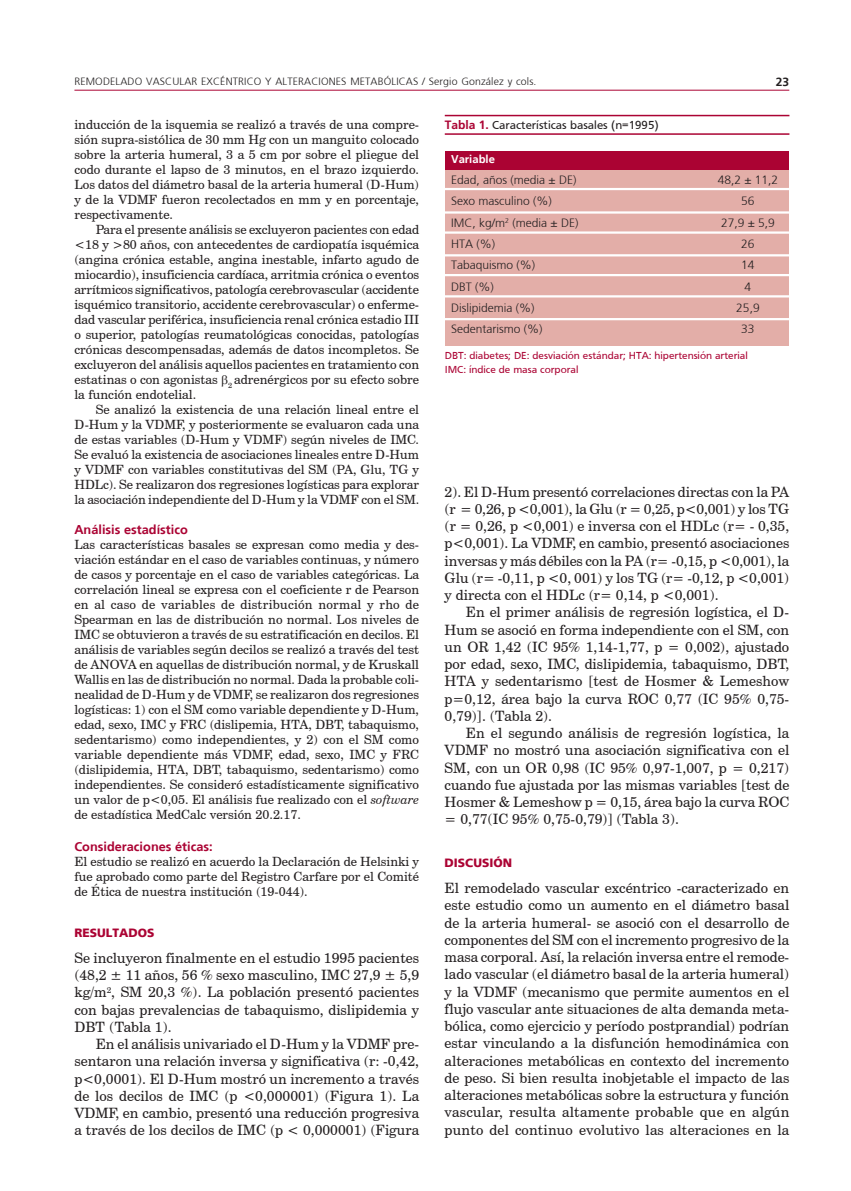
<style>
.page{position:relative;width:851px;height:1191px;background:#fff}
.page>*{position:absolute;margin:0;border:0;box-sizing:border-box;transform-origin:0 0}
.texto{font:14.25px/17.2px "Century Schoolbook BT";color:#231f20;text-align:justify}
.texto1{font:14.25px/17.2px "Century Schoolbook BT";letter-spacing:.005em;color:#231f20;text-align:justify}
.texto2{font:12.75px/15px "Century Schoolbook BT";color:#231f20;text-align:justify}
.texto3{font:12.75px/15px "Century Schoolbook BT";color:#231f20;text-align:justify}
.subtit2n{font:700 12.75px "Frutiger";color:#ab0333}
.tabla{font:300 12px "Frutiger";color:#231f20}
.tabla_tit_c_raya{font:12px "Frutiger";color:#231f20}
.subtit{font:900 12px "Frutiger";color:#ab0333}
.t1{font:700 12px "Frutiger";color:#231f20}
.tabla_cab_blanco{font:700 11.25px "Frutiger";color:#fff}
.tabla_pie{font:10.5px "Frutiger";color:#ab0333}
.t2{font:300 10.5px "Frutiger";letter-spacing:.015em;color:#231f20}
.s1{font-style:italic}
.s2{font-weight:700;color:#ab0333}
</style>
<div class="page">
<hr style="left:74px;top:90px;width:715px;height:1px;background:#ab0333">
<div style="left:445px;top:170px;width:343px;height:175px;background:#e3aea8"></div>
<div style="left:445px;top:151px;width:344px;height:19px;background:#ab0333"></div>
<hr style="left:444px;top:115px;width:345px;height:1px;background:#ab0333">
<hr style="left:444px;top:133px;width:345px;height:2px;background:#ab0333">
<hr style="left:444px;top:188px;width:345px;height:2px;background:#fff">
<hr style="left:444px;top:211px;width:345px;height:3px;background:#fff">
<hr style="left:444px;top:231px;width:345px;height:3px;background:#fff">
<hr style="left:444px;top:254px;width:345px;height:2px;background:#fff">
<hr style="left:444px;top:274px;width:345px;height:2px;background:#fff">
<hr style="left:444px;top:295px;width:345px;height:2px;background:#fff">
<hr style="left:444px;top:318px;width:345px;height:2px;background:#fff">
<p class="t2" style="left:74px;top:76px;width:463px">REMODELADO VASCULAR EXCÉNTRICO Y ALTERACIONES METABÓLICAS / Sergio González y cols.</p>
<p class="t1" style="left:775px;top:75px;width:15px">23</p>
<p class="texto2" style="left:74px;top:117px;width:346px">inducción de la isquemia se realizó a través de una compre&shy;sión supra-sistólica de 30 mm Hg con un manguito colocado sobre la arteria humeral, 3 a 5 cm por sobre el pliegue del codo durante el lapso de 3 minutos, en el brazo izquierdo.<br>Los datos del diámetro basal de la arteria humeral (D-Hum) y de la VDMF fueron recolectados en mm y en porcentaje, respectivamente.</p>
<p class="texto2" style="left:74px;top:222px;width:346px;text-indent:21px">Para el presente análisis se excluyeron pacientes con edad &lt;18 y &gt;80 años, con antecedentes de cardiopatía isquémica (angina crónica estable, angina inestable, infarto agudo de miocardio), insuficiencia cardíaca, arritmia crónica o eventos arrítmicos significativos, patología cerebrovascular (accidente isquémico transitorio, accidente cerebrovascular) o enferme&shy;dad vascular periférica, insuficiencia renal crónica estadio III o superior, patologías reumatológicas conocidas, patologías crónicas descompensadas, además de datos incompletos. Se excluyeron del análisis aquellos pacientes en tratamiento con estatinas o con agonistas <sub>2</sub> adrenérgicos por su efecto sobre la función endotelial.</p>
<p class="texto2" style="left:74px;top:402px;width:346px;text-indent:21px">Se analizó la existencia de una relación lineal entre el D-Hum y la VDMF, y posteriormente se evaluaron cada una de estas variables (D-Hum y VDMF) según niveles de IMC.<br>Se evaluó la existencia de asociaciones lineales entre D-Hum y VDMF con variables constitutivas del SM (PA, Glu, TG y HDLc). Se realizaron dos regresiones logísticas para explorar la asociación independiente del D-Hum y la VDMF con el SM.</p>
<p class="subtit2n" style="left:74px;top:522px;width:115px">Análisis estadístico</p>
<p class="texto3" style="left:74px;top:537px;width:346px">Las características basales se expresan como media y des&shy;viación estándar en el caso de variables continuas, y número de casos y porcentaje en el caso de variables categóricas. La correlación lineal se expresa con el coeficiente r de Pearson en al caso de variables de distribución normal y rho de Spearman en las de distribución no normal. Los niveles de IMC se obtuvieron a través de su estratificación en decilos. El análisis de variables según decilos se realizó a través del test de ANOVA en aquellas de distribución normal, y de Kruskall Wallis en las de distribución no normal. Dada la probable coli&shy;nealidad de D-Hum y de VDMF, se realizaron dos regresiones logísticas: 1) con el SM como variable dependiente y D-Hum, edad, sexo, IMC y FRC (dislipemia, HTA, DBT, tabaquismo, sedentarismo) como independientes, y 2) con el SM como variable dependiente más VDMF, edad, sexo, IMC y FRC (dislipidemia, HTA, DBT, tabaquismo, sedentarismo) como independientes. Se consideró estadísticamente significativo un valor de p&lt;0,05. El análisis fue realizado con el <span class="s1">software </span>de estadística MedCalc versión 20.2.17.</p>
<p class="subtit2n" style="left:74px;top:839px;width:140px">Consideraciones éticas:</p>
<p class="texto3" style="left:74px;top:854px;width:346px">El estudio se realizó en acuerdo la Declaración de Helsinki y fue aprobado como parte del Registro Carfare por el Comité de Ética de nuestra institución (19-044).</p>
<p class="subtit" style="left:74px;top:925px;width:82px">RESULTADOS</p>
<p class="texto1" style="left:74px;top:949px;width:346px">Se incluyeron finalmente en el estudio 1995 pacientes (48,2 ± 11 años, 56 % sexo masculino, IMC 27,9 ± 5,9 kg/m<sup>2</sup>, SM 20,3 %). La población presentó pacientes con bajas prevalencias de tabaquismo, dislipidemia y DBT (Tabla 1).</p>
<p class="texto" style="left:74px;top:1035px;width:346px;text-indent:21px">En el análisis univariado el D-Hum y la VDMF pre&shy;sentaron una relación inversa y significativa (r: -0,42, p&lt;0,0001). El D-Hum mostró un incremento a través de los decilos de IMC (p &lt;0,000001) (Figura 1). La VDMF, en cambio, presentó una reducción progresiva a través de los decilos de IMC (p &lt; 0,000001) (Figura</p>
<p class="tabla_tit_c_raya" style="left:444px;top:118px;width:215px"><span class="s2">Tabla 1.</span> Características basales (n=1995)</p>
<p class="tabla_cab_blanco" style="left:451px;top:152px;width:45px">Variable</p>
<p class="tabla" style="left:451px;top:173px;width:127px">Edad, años (media ± DE)</p>
<p class="tabla" style="left:717px;top:173px;width:62px">48,2 ± 11,2</p>
<p class="tabla" style="left:451px;top:194px;width:102px">Sexo masculino (%)</p>
<p class="tabla" style="left:741px;top:194px;width:15px">56</p>
<p class="tabla" style="left:451px;top:216px;width:129px">IMC, kg/m<sup>2</sup> (media ± DE)</p>
<p class="tabla" style="left:721px;top:216px;width:55px">27,9 ± 5,9</p>
<p class="tabla" style="left:451px;top:237px;width:46px">HTA (%)</p>
<p class="tabla" style="left:741px;top:237px;width:15px">26</p>
<p class="tabla" style="left:451px;top:258px;width:86px">Tabaquismo (%)</p>
<p class="tabla" style="left:741px;top:258px;width:15px">14</p>
<p class="tabla" style="left:451px;top:279px;width:44px">DBT (%)</p>
<p class="tabla" style="left:744px;top:279px;width:8px">4</p>
<p class="tabla" style="left:451px;top:301px;width:85px">Dislipidemia (%)</p>
<p class="tabla" style="left:736px;top:301px;width:25px">25,9</p>
<p class="tabla" style="left:451px;top:322px;width:93px">Sedentarismo (%)</p>
<p class="tabla" style="left:741px;top:322px;width:15px">33</p>
<p class="tabla_pie" style="left:444px;top:350px;width:304px">DBT: diabetes; DE: desviación estándar; HTA: hipertensión arterial</p>
<p class="tabla_pie" style="left:444px;top:363px;width:135px">IMC: índice de masa corporal</p>
<p class="texto" style="left:444px;top:482px;width:346px">2). El D-Hum presentó correlaciones directas con la PA (r = 0,26, p &lt;0,001), la Glu (r = 0,25, p&lt;0,001) y los TG (r = 0,26, p &lt;0,001) e inversa con el HDLc (r= - 0,35, p&lt;0,001). La VDMF, en cambio, presentó asociaciones inversas y más débiles con la PA (r= -0,15, p &lt;0,001), la Glu (r= -0,11, p &lt;0, 001) y los TG (r= -0,12, p &lt;0,001) y directa con el HDLc (r= 0,14, p &lt;0,001).</p>
<p class="texto" style="left:444px;top:603px;width:346px;text-indent:21px">En el primer análisis de regresión logística, el D-Hum se asoció en forma independiente con el SM, con un OR 1,42 (IC 95% 1,14-1,77, p = 0,002), ajustado por edad, sexo, IMC, dislipidemia, tabaquismo, DBT, HTA y sedentarismo [test de Hosmer &amp; Lemeshow p=0,12, área bajo la curva ROC 0,77 (IC 95% 0,75- 0,79)]. (Tabla 2).</p>
<p class="texto" style="left:444px;top:724px;width:346px;text-indent:21px">En el segundo análisis de regresión logística, la VDMF no mostró una asociación significativa con el SM, con un OR 0,98 (IC 95% 0,97-1,007, p = 0,217) cuando fue ajustada por las mismas variables [test de Hosmer &amp; Lemeshow p = 0,15, área bajo la curva ROC = 0,77(IC 95% 0,75-0,79)] (Tabla 3).</p>
<p class="subtit" style="left:444px;top:856px;width:69px">DISCUSIÓN</p>
<p class="texto1" style="left:444px;top:879px;width:346px">El remodelado vascular excéntrico -caracterizado en este estudio como un aumento en el diámetro basal de la arteria humeral- se asoció con el desarrollo de componentes del SM con el incremento progresivo de la masa corporal. Así, la relación inversa entre el remode&shy;lado vascular (el diámetro basal de la arteria humeral) y la VDMF (mecanismo que permite aumentos en el flujo vascular ante situaciones de alta demanda meta&shy;bólica, como ejercicio y período postprandial) podrían estar vinculando a la disfunción hemodinámica con alteraciones metabólicas en contexto del incremento de peso. Si bien resulta inobjetable el impacto de las alteraciones metabólicas sobre la estructura y función vascular, resulta altamente probable que en algún punto del continuo evolutivo las alteraciones en la</p>
</div>
